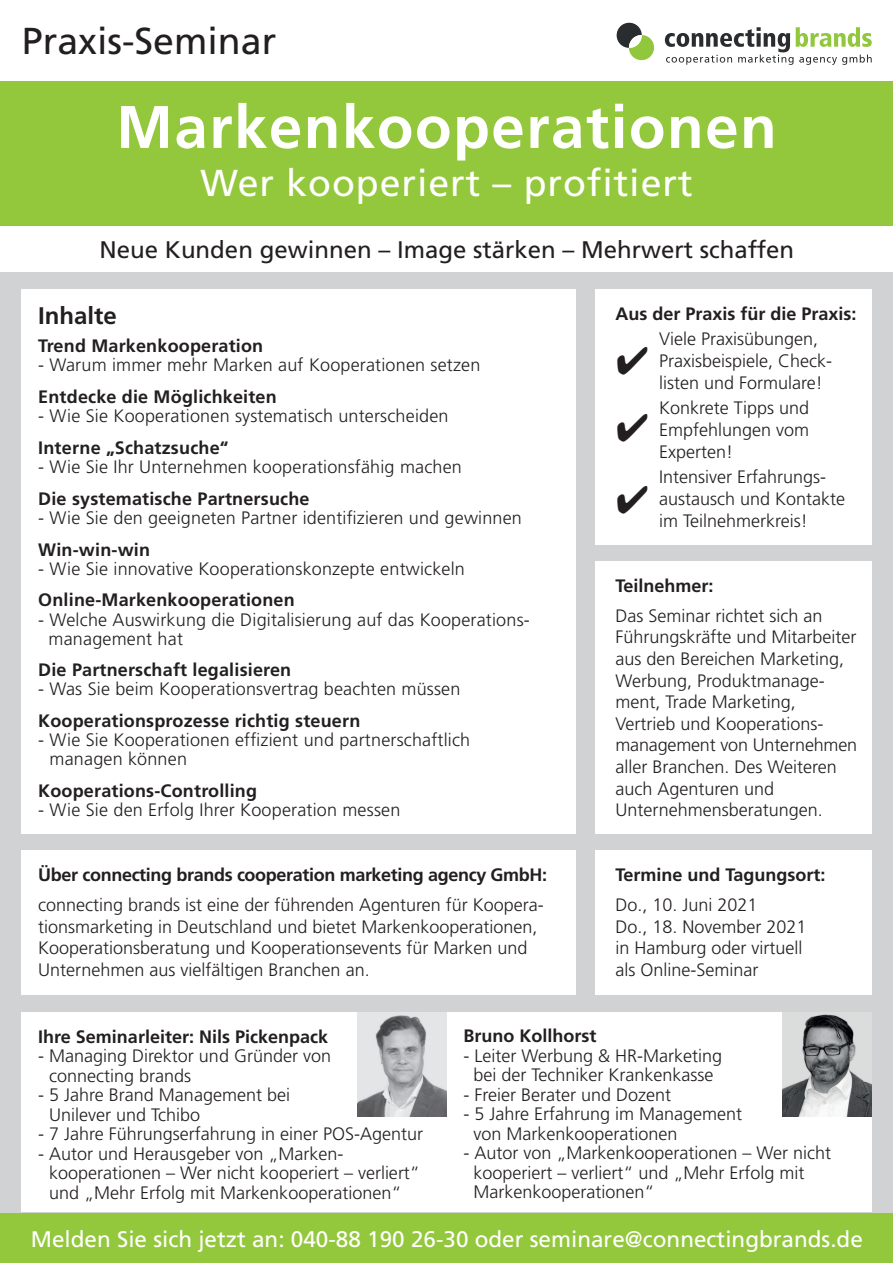
<style>
.page{position:relative;width:893px;height:1263px;background:#fff}
.page>*{position:absolute;margin:0;border:0;box-sizing:border-box;transform-origin:0 0}
.t1{font:700 60px "Frutiger";letter-spacing:.025em;color:#fff}
.t2{font:37.5px "Frutiger";letter-spacing:.025em;color:#fff}
.t3{font:37.5px "Frutiger";color:#231f20}
.t4{font:24px "Frutiger";color:#231f20}
.t5{font:700 24px "Frutiger";color:#231f20}
.t6{font:22.5px "Frutiger";color:#fff}
.t7{font:300 18px/21.6px "Frutiger";color:#231f20}
.t8{font:700 18px "Frutiger";letter-spacing:.01em;color:#231f20}
.t9{font:700 18px "Frutiger";letter-spacing:-.02em;color:#231f20}
</style>
<div class="page">
<div style="left:0;top:81px;width:893px;height:144px;background:#94c83c"></div>
<svg style="left:665px;top:27px;width:207px;height:38px"></svg>
<svg style="left:616px;top:22px;width:38px;height:39px"></svg>
<div style="left:0;top:272px;width:893px;height:991px;background:#d1d2d4"></div>
<div style="left:21px;top:289px;width:555px;height:544px;background:#fff"></div>
<div style="left:21px;top:850px;width:555px;height:145px;background:#fff"></div>
<div style="left:21px;top:1012px;width:851px;height:200px;background:#fff"></div>
<div style="left:595px;top:289px;width:277px;height:255px;background:#fff"></div>
<div style="left:595px;top:561px;width:277px;height:272px;background:#fff"></div>
<div style="left:595px;top:850px;width:277px;height:145px;background:#fff"></div>
<div style="left:0;top:1213px;width:893px;height:50px;background:#94c83c"></div>
<img style="left:357px;top:1012px;width:89px;height:104px">
<img style="left:783px;top:1012px;width:89px;height:104px">
<h2 class="t3" style="left:22px;top:19px;width:256px">Praxis-Seminar</h2>
<h1 class="t1" style="left:116px;top:92px;width:662px">Markenkooperationen</h1>
<h2 class="t2" style="left:200px;top:161px;width:494px">Wer kooperiert – profitiert</h2>
<h3 class="t4" style="left:100px;top:236px;width:696px">Neue Kunden gewinnen – Image stärken – Mehrwert schaffen</h3>
<h3 class="t5" style="left:38px;top:302px;width:80px">Inhalte</h3>
<p class="t8" style="left:38px;top:335px;width:227px">Trend Markenkooperation</p>
<p class="t7" style="left:38px;top:354px;width:444px">- Warum immer mehr Marken auf Kooperationen setzen</p>
<p class="t8" style="left:38px;top:386px;width:240px">Entdecke die Möglichkeiten</p>
<p class="t7" style="left:38px;top:405px;width:412px">- Wie Sie Kooperationen systematisch unterscheiden</p>
<p class="t8" style="left:38px;top:437px;width:192px">Interne „Schatzsuche“</p>
<p class="t7" style="left:38px;top:456px;width:425px">- Wie Sie Ihr Unternehmen kooperationsfähig machen</p>
<p class="t8" style="left:38px;top:488px;width:273px">Die systematische Partnersuche</p>
<p class="t7" style="left:38px;top:507px;width:485px">- Wie Sie den geeigneten Partner identifizieren und gewinnen</p>
<p class="t8" style="left:38px;top:539px;width:113px">Win-win-win</p>
<p class="t7" style="left:38px;top:558px;width:428px">- Wie Sie innovative Kooperationskonzepte entwickeln</p>
<p class="t8" style="left:38px;top:590px;width:258px">Online-Markenkooperationen</p>
<p class="t7" style="left:49px;top:610px;width:483px;line-height:19px;text-indent:-10px">- Welche Auswirkung die Digitalisierung auf das Kooperations&shy;management hat</p>
<p class="t8" style="left:38px;top:659px;width:254px">Die Partnerschaft legalisieren</p>
<p class="t7" style="left:38px;top:679px;width:424px">- Was Sie beim Kooperationsvertrag beachten müssen</p>
<p class="t8" style="left:38px;top:710px;width:324px">Kooperationsprozesse richtig steuern</p>
<p class="t7" style="left:50px;top:731px;width:422px;line-height:19px;text-indent:-11px">- Wie Sie Kooperationen effizient und partnerschaftlich managen können</p>
<p class="t8" style="left:38px;top:780px;width:220px">Kooperations-Controlling</p>
<p class="t7" style="left:38px;top:799px;width:364px">- Wie Sie den Erfolg Ihrer Kooperation messen</p>
<p class="t9" style="left:38px;top:864px;width:510px">Über connecting brands cooperation marketing agency GmbH:</p>
<p class="t7" style="left:38px;top:894px;width:507px">connecting brands ist eine der führenden Agenturen für Koopera&shy;tionsmarketing in Deutschland und bietet Markenkooperationen, Kooperationsberatung und Kooperationsevents für Marken und Unternehmen aus vielfältigen Branchen an.</p>
<p class="t8" style="left:615px;top:303px;width:243px">Aus der Praxis für die Praxis:</p>
<p class="t7" style="left:659px;top:329px;width:173px">Viele Praxisübungen,<br>Praxisbeispiele, Check&shy;listen und Formulare!</p>
<p class="t7" style="left:659px;top:398px;width:152px;text-align:justify">Konkrete Tipps und Empfehlungen vom Experten!</p>
<p class="t7" style="left:659px;top:467px;width:188px">Intensiver Erfahrungs&shy;austausch und Kontakte im Teilnehmerkreis!</p>
<p class="t8" style="left:615px;top:575px;width:100px">Teilnehmer:</p>
<p class="t7" style="left:615px;top:605px;width:243px">Das Seminar richtet sich an<br>Führungskräfte und Mitarbeiter aus den Bereichen Marketing,<br>Werbung, Produktmanage&shy;ment, Trade Marketing,<br>Vertrieb und Kooperations&shy;management von Unternehmen aller Branchen. Des Weiteren auch Agenturen und<br>Unternehmensberatungen.</p>
<p class="t8" style="left:615px;top:864px;width:212px">Termine und Tagungsort:</p>
<p class="t7" style="left:615px;top:894px;width:193px">Do., 10. Juni 2021<br>Do., 18. November 2021 in Hamburg oder virtuell als Online-Seminar</p>
<p class="t8" style="left:38px;top:1026px;width:291px">Ihre Seminarleiter: Nils Pickenpack</p>
<p class="t7" style="left:49px;top:1046px;width:283px;line-height:19.5px;text-indent:-11px">- Managing Direktor und Gründer von connecting brands</p>
<p class="t7" style="left:49px;top:1085px;width:242px;line-height:19.5px;text-indent:-11px">- 5 Jahre Brand Management bei<br>Unilever und Tchibo</p>
<p class="t7" style="left:38px;top:1123px;width:386px">- 7 Jahre Führungserfahrung in einer POS-Agentur</p>
<p class="t7" style="left:49px;top:1144px;width:372px;line-height:19.5px;text-indent:-11px">- Autor und Herausgeber von „Marken&shy;kooperationen – Wer nicht kooperiert – verliert“ und „Mehr Erfolg mit Markenkooperationen“</p>
<p class="t8" style="left:463px;top:1026px;width:135px">Bruno Kollhorst</p>
<p class="t7" style="left:463px;top:1046px;width:260px;line-height:19.5px;text-align:center">- Leiter Werbung &amp; HR-Marketing bei der Techniker Krankenkasse</p>
<p class="t7" style="left:463px;top:1084px;width:209px">- Freier Berater und Dozent</p>
<p class="t7" style="left:473px;top:1105px;width:270px;line-height:19.5px;text-indent:-10px">- 5 Jahre Erfahrung im Management von Markenkooperationen</p>
<p class="t7" style="left:473px;top:1144px;width:359px;line-height:19.5px;text-indent:-10px">- Autor von „Markenkooperationen – Wer nicht kooperiert – verliert“ und „Mehr Erfolg mit<br>Markenkooperationen“</p>
<p class="t6" style="left:31px;top:1226px;width:834px">Melden Sie sich jetzt an: 040-88 190 26-30 oder seminare@connectingbrands.de</p>
</div>
